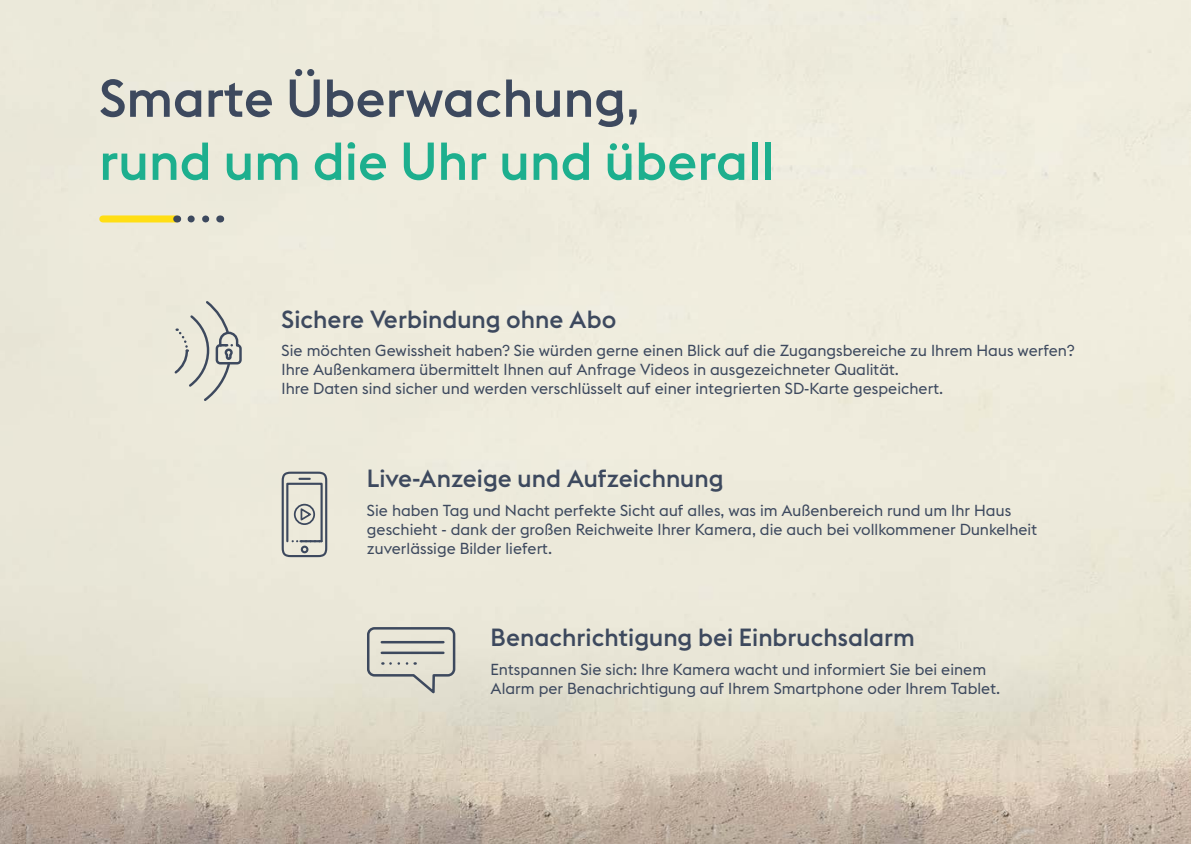
<style>
.page{position:relative;width:1191px;height:844px;background:#fff}
.page>*{position:absolute;margin:0;border:0;box-sizing:border-box;transform-origin:0 0}
.t1{font:500 52.5px "Euclid Flex";color:#1daf8e}
.t2{font:500 52.5px "Euclid Flex";color:#3d495e}
.t3{font:500 24.5px "Euclid Flex";color:#3d495e}
.t4{font:15.75px/18.9px "Euclid Flex";color:#3d495e}
.s1{font-family:"Euclid Square"}
</style>
<div class="page">
<img style="left:0;top:0;width:1191px;height:843px">
<div style="left:103px;top:215px;width:73px;height:7px;background:#ffde14"></div>
<svg style="left:191px;top:215px;width:21px;height:7px"></svg>
<svg style="left:366px;top:625px;width:90px;height:72px;background:#cbcac1"></svg>
<svg style="left:299px;top:477px;width:11px;height:3px"></svg>
<div style="left:301px;top:545px;width:7px;height:8px;border:2px solid #3d495e;border-radius:50%"></div>
<div style="left:282px;top:471px;width:45px;height:86px;border:2px solid #3d495e;border-radius:8px"></div>
<div style="left:286px;top:482px;width:37px;height:60px;border:2px solid #3d495e"></div>
<svg style="left:293px;top:540px;width:28px;height:2px"></svg>
<div style="left:294px;top:503px;width:21px;height:22px;border:2px solid #3d495e;border-radius:50%"></div>
<svg style="left:299px;top:506px;width:13px;height:14px"></svg>
<svg style="left:172px;top:299px;width:71px;height:104px;background:#d9d8cd"></svg>
<h1 class="t2" style="left:99px;top:68px;width:542px">Smarte Überwachung,</h1>
<h1 class="t1" style="left:99px;top:131px;width:676px">rund um die Uhr und überall</h1>
<h2 class="t3" style="left:282px;top:305px;width:336px">Sichere Verbindung ohne Abo</h2>
<p class="t4" style="left:282px;top:341px;width:794px">Sie möchten Gewissheit haben? Sie würden gerne einen Blick auf die Zugangsbereiche zu Ihrem Haus werfen?<br>Ihre Au<span class="s1">ß</span>enkamera übermittelt Ihnen auf Anfrage Videos in ausgezeichneter Qualität.<br>Ihre Daten sind sicher und werden verschlüsselt auf einer integrierten SD-Karte gespeichert.</p>
<h2 class="t3" style="left:367px;top:464px;width:358px">Live-Anzeige und Aufzeichnung</h2>
<p class="t4" style="left:367px;top:501px;width:671px">Sie haben Tag und Nacht perfekte Sicht auf alles, was im Au<span class="s1">ß</span>enbereich rund um Ihr Haus geschieht - dank der gro<span class="s1">ß</span>en Reichweite Ihrer Kamera, die auch bei vollkommener Dunkelheit zuverlässige Bilder liefert.</p>
<h2 class="t3" style="left:490px;top:623px;width:426px">Benachrichtigung bei Einbruchsalarm</h2>
<p class="t4" style="left:490px;top:660px;width:511px">Entspannen Sie sich: Ihre Kamera wacht und informiert Sie bei einem<br>Alarm per Benachrichtigung auf Ihrem Smartphone oder Ihrem Tablet.</p>
</div>
